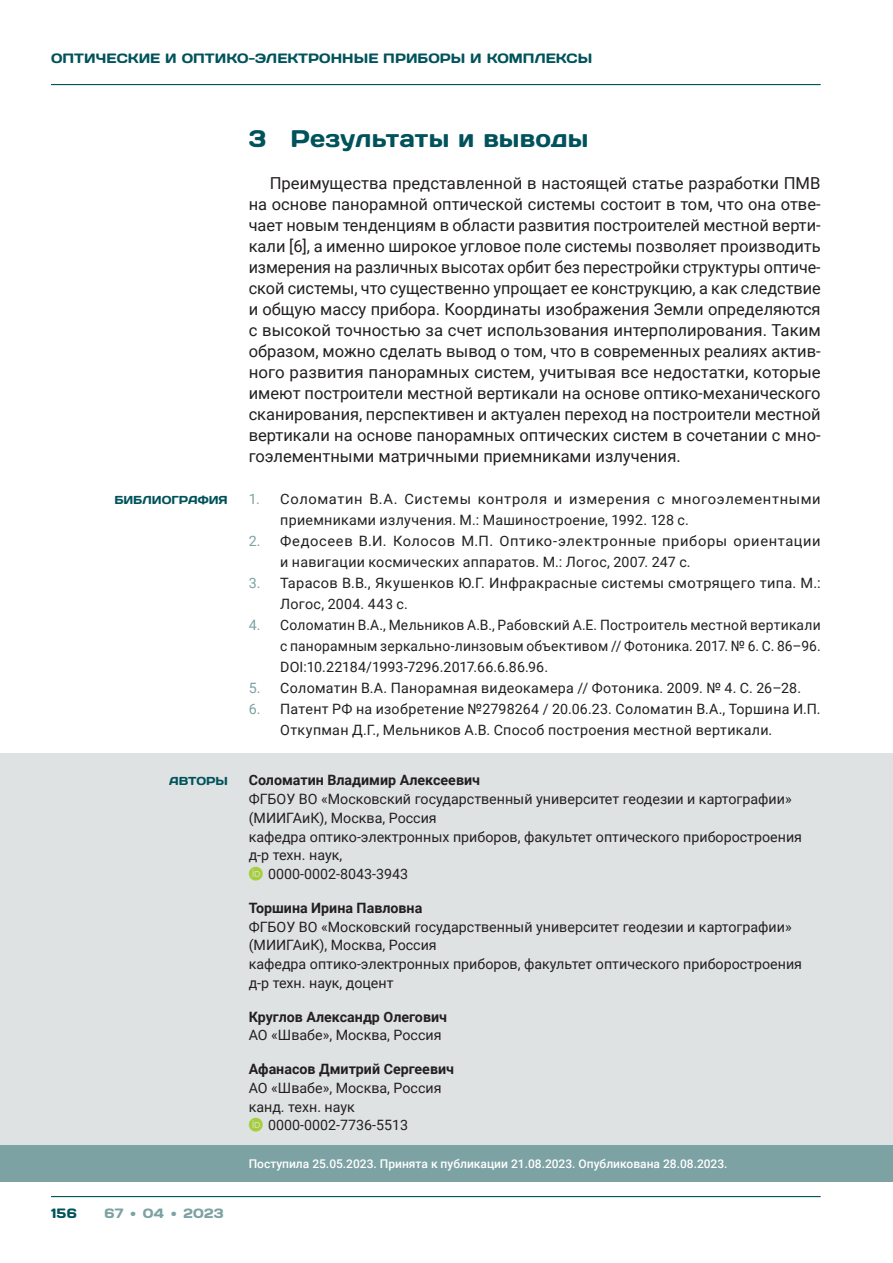
<style>
.page{position:relative;width:893px;height:1263px;background:#fff}
.page>*{position:absolute;margin:0;border:0;box-sizing:border-box;transform-origin:0 0}
.t1{font:24px "Days One";letter-spacing:.005em;color:#00535b}
.t2{font:16.5px/21px "Roboto";color:#231f20;text-align:justify}
.t3{font:14.25px/18.8px "Roboto";color:#231f20;text-align:justify}
.t4{font:14.25px/21px "Roboto";letter-spacing:.02em;color:#231f20}
.t5{font:14.25px/21px "Roboto";letter-spacing:.03em;color:#231f20}
.t6{font:14.25px/21px "Roboto";letter-spacing:.035em;color:#231f20}
.t7{font:700 14.25px "Roboto";color:#231f20}
.t8{font:14.25px/21px "Roboto";letter-spacing:.025em;color:#231f20}
.t9{font:13.5px "Days One";letter-spacing:.005em;color:#00535b}
.t10{font:13.5px "Days One";letter-spacing:.02em;color:#7ca2a4}
.t11{font:500 12px "Roboto";color:#fff}
.t12{font:11.55px "Days One";color:#00535b}
.s1{color:#7ca2a4}
</style>
<div class="page">
<hr style="left:51px;top:1196px;width:770px;height:1px;background:#00535b">
<hr style="left:51px;top:84px;width:770px;height:1px;background:#00535b">
<div style="left:0;top:754px;width:893px;height:146px;background:#dfe2e3"></div>
<div style="left:0;top:881px;width:893px;height:128px;background:#dfe2e3"></div>
<div style="left:0;top:990px;width:893px;height:71px;background:#dfe2e3"></div>
<div style="left:0;top:1042px;width:893px;height:109px;background:#dfe2e3"></div>
<div style="left:0;top:1145px;width:893px;height:36px;background:#7ca2a4"></div>
<p class="t9" style="left:51px;top:50px;width:543px">Оптические и оптико-электронные приборы и комплексы</p>
<p class="t12" style="left:114px;top:492px;width:115px">библиография</p>
<p class="t12" style="left:169px;top:774px;width:60px">авторы</p>
<p class="t9" style="left:51px;top:1205px;width:27px">156</p>
<p class="t10" style="left:104px;top:1205px;width:121px">67 • 04 • 2023</p>
<h1 class="t1" style="left:249px;top:123px;width:341px">3 Результаты и выводы</h1>
<p class="t2" style="left:249px;top:172px;width:574px;text-indent:21px">Преимущества представленной в настоящей статье разработки ПМВ на основе панорамной оптической системы состоит в том, что она отве&shy;чает новым тенденциям в области развития построителей местной верти&shy;кали [6], а именно широкое угловое поле системы позволяет производить измерения на различных высотах орбит без перестройки структуры оптиче&shy;ской системы, что существенно упрощает ее конструкцию, а как следствие и общую массу прибора. Координаты изображения Земли определяются с высокой точностью за счет использования интерполирования. Таким образом, можно сделать вывод о том, что в современных реалиях актив&shy;ного развития панорамных систем, учитывая все недостатки, которые имеют построители местной вертикали на основе оптико-механического сканирования, перспективен и актуален переход на построители местной вертикали на основе панорамных оптических систем в сочетании с мно&shy;гоэлементными матричными приемниками излучения.</p>
<p class="t6" style="left:280px;top:488px;width:542px;text-indent:-32px"><span class="s1">1.</span> Соломатин В.А. Системы контроля и измерения с многоэлементными приемниками излучения. М.: Машиностроение, 1992. 128 с.</p>
<p class="t5" style="left:280px;top:530px;width:542px;text-indent:-32px"><span class="s1">2.</span> Федосеев В.И. Колосов М.П. Оптико-электронные приборы ориентации и навигации космических аппаратов. М.: Логос, 2007. 247 с.</p>
<p class="t8" style="left:280px;top:572px;width:542px;text-indent:-32px"><span class="s1">3.</span> Тарасов В.В., Якушенков Ю.Г. Инфракрасные системы смотрящего типа. М.:<br>Логос, 2004. 443 с.</p>
<p class="t3" style="left:280px;top:614px;width:542px;line-height:21px;text-indent:-32px"><span class="s1">4.</span> Соломатин В.А., Мельников А.В., Рабовский А.Е. Построитель местной вертикали с панорамным зеркально-линзовым объективом // Фотоника. 2017. № 6. С. 86–96.<br>DOI:10.22184/1993-7296.2017.66.6.86.96.</p>
<p class="t3" style="left:249px;top:678px;width:554px"><span class="s1">5.</span> Соломатин В.А. Панорамная видеокамера // Фотоника. 2009. № 4. С. 26–28.</p>
<p class="t4" style="left:280px;top:698px;width:542px;text-indent:-32px"><span class="s1">6.</span> Патент РФ на изобретение №2798264 / 20.06.23. Соломатин В.А., Торшина И.П.<br>Откупман Д.Г., Мельников А.В. Способ построения местной вертикали.</p>
<p class="t7" style="left:249px;top:770px;width:233px">Соломатин Владимир Алексеевич</p>
<p class="t3" style="left:249px;top:789px;width:544px">ФГБОУ ВО «Московский государственный университет геодезии и картографии»</p>
<p class="t3" style="left:249px;top:808px;width:190px">(МИИГАиК), Москва, Россия</p>
<p class="t3" style="left:249px;top:827px;width:555px">кафедра оптико-электронных приборов, факультет оптического приборостроения</p>
<p class="t3" style="left:249px;top:845px;width:95px">д-р техн. наук,</p>
<p class="t3" style="left:268px;top:864px;width:141px">0000-0002-8043-3943</p>
<p class="t7" style="left:249px;top:898px;width:175px">Торшина Ирина Павловна</p>
<p class="t3" style="left:249px;top:917px;width:555px;text-align:left">ФГБОУ ВО «Московский государственный университет геодезии и картографии» (МИИГАиК), Москва, Россия<br>кафедра оптико-электронных приборов, факультет оптического приборостроения д-р техн. наук, доцент</p>
<p class="t7" style="left:249px;top:1006px;width:200px">Круглов Александр Олегович</p>
<p class="t3" style="left:249px;top:1025px;width:194px">АО «Швабе», Москва, Россия</p>
<p class="t7" style="left:249px;top:1059px;width:207px">Афанасов Дмитрий Сергеевич</p>
<p class="t3" style="left:249px;top:1078px;width:194px">АО «Швабе», Москва, Россия</p>
<p class="t3" style="left:249px;top:1097px;width:108px">канд. техн. наук</p>
<p class="t3" style="left:268px;top:1115px;width:141px">0000-0002-7736-5513</p>
<p class="t11" style="left:249px;top:1155px;width:480px">Поступила 25.05.2023. Принята к публикации 21.08.2023. Опубликована 28.08.2023.</p>
</div>
